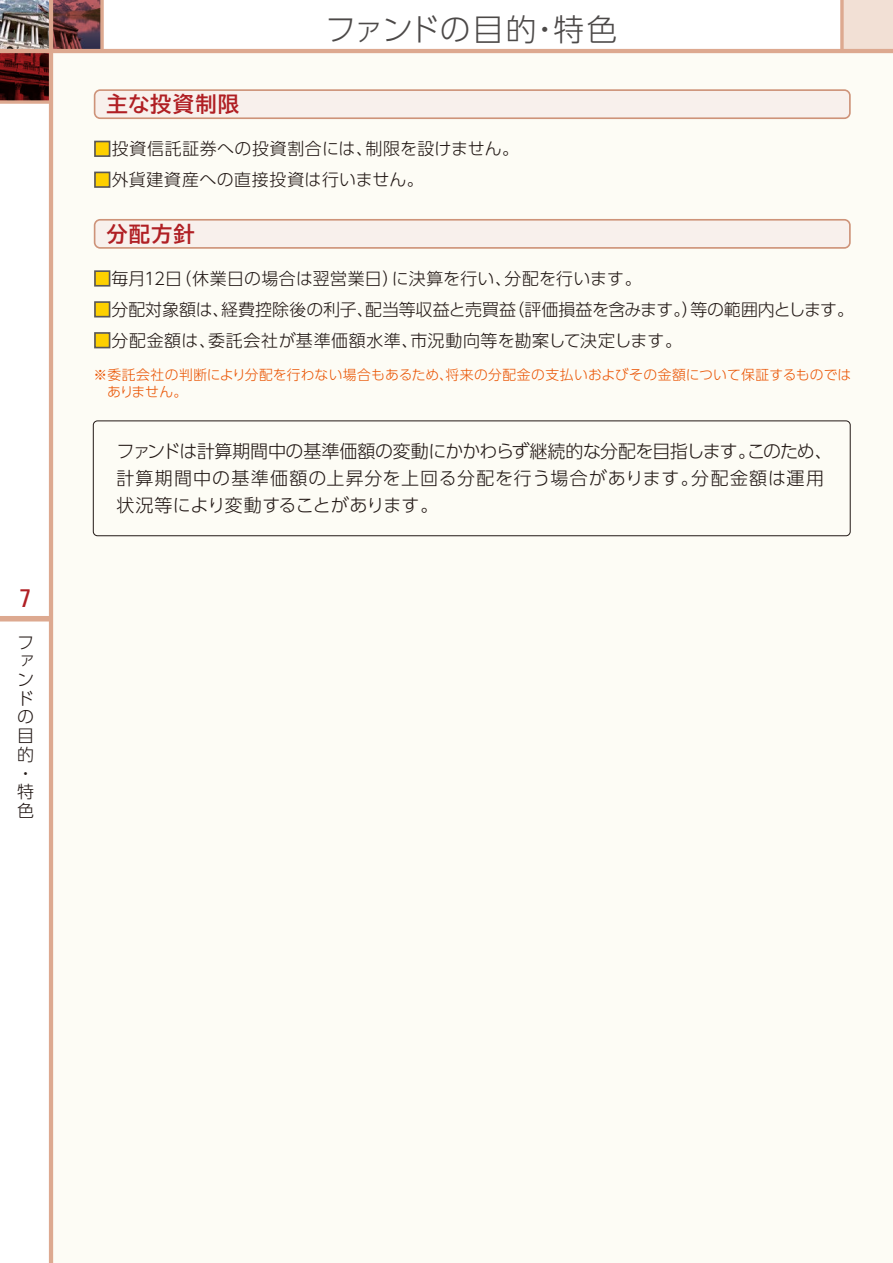
<style>
.page{position:relative;width:893px;height:1263px;background:#fff}
.page>*{position:absolute;margin:0;border:0;box-sizing:border-box;transform-origin:0 0}
.t1{font:300 30.75px "UD Shin Go Pro";letter-spacing:.005em;color:#4c4948}
.t2{font:condensed 25.5px "Univers";color:#b01f24}
.t3{font:700 21.3px "TBUD Go Std";letter-spacing:.05em;color:#b01f24}
.t4{font:300 18px/27px "UD Shin Go Pro";letter-spacing:-.005em;color:#221815}
.t5{font:300 16.95px/18.8px "UD Shin Go Pro";letter-spacing:.01em;color:#221815}
.t6{font:300 16.95px "UD Shin Go Pro";letter-spacing:-.01em;color:#221815}
.t7{font:300 16.95px "UD Shin Go Pro";letter-spacing:.035em;color:#221815}
.t8{font:300 16.95px "UD Shin Go Pro";letter-spacing:.03em;color:#221815}
.t9{font:300 13.8px/17px "UD Shin Go Pro";letter-spacing:.015em;color:#ea5504}
.s1{color:#fdd000}
</style>
<div class="page">
<img style="left:0;top:0;width:49px;height:49px">
<svg style="left:53px;top:0;width:47px;height:49px;background:#6a393f"></svg>
<svg style="left:0;top:53px;width:49px;height:47px;background:#480b0c"></svg>
<div style="left:51px;top:51px;width:842px;height:1212px;background:#fdfcf5"></div>
<div style="left:842px;top:0;width:51px;height:51px;background:#f2e0d5"></div>
<hr style="left:892px;top:0;width:1px;height:51px;background:#eacab9">
<svg style="left:840px;top:0;width:4px;height:49px"></svg>
<div style="left:0;top:616px;width:51px;height:5px;background:#dda990"></div>
<hr style="left:49px;top:0;width:4px;height:1263px;background:#dda990">
<hr style="left:0;top:49px;width:893px;height:4px;background:#dda990">
<svg style="left:0;top:100px;width:49px;height:4px"></svg>
<svg style="left:100px;top:0;width:4px;height:49px"></svg>
<svg style="left:94px;top:89px;width:757px;height:30px"></svg>
<div style="left:94px;top:141px;width:16px;height:16px;border:2px solid #595757"></div>
<div style="left:94px;top:172px;width:16px;height:16px;border:2px solid #595757"></div>
<svg style="left:94px;top:219px;width:757px;height:30px"></svg>
<div style="left:94px;top:270px;width:16px;height:17px;border:2px solid #595757"></div>
<div style="left:94px;top:301px;width:16px;height:16px;border:2px solid #595757"></div>
<div style="left:94px;top:332px;width:16px;height:16px;border:2px solid #595757"></div>
<div style="left:93px;top:421px;width:757px;height:115px;border:1px solid #221815;border-radius:4px"></div>
<h2 class="t2" style="left:20px;top:582px;width:13px">7</h2>
<p class="t5" style="left:17px;top:632px;width:18px">ファンドの目的・特色</p>
<h1 class="t1" style="left:325px;top:4px;width:294px">ファンドの目的・特色</h1>
<p class="t3" style="left:107px;top:87px;width:134px">主な投資制限</p>
<p class="t8" style="left:94px;top:135px;width:427px"><span class="s1">■</span>投資信託証券への投資割合には、制限を設けません。</p>
<p class="t5" style="left:94px;top:170px;width:332px"><span class="s1">■</span>外貨建資産への直接投資は行いません。</p>
<p class="t3" style="left:107px;top:217px;width:90px">分配方針</p>
<p class="t5" style="left:94px;top:268px;width:549px"><span class="s1">■</span>毎月12日（休業日の場合は翌営業日）に決算を行い、分配を行います。</p>
<p class="t6" style="left:94px;top:296px;width:762px"><span class="s1">■</span>分配対象額は、経費控除後の利子、配当等収益と売買益（評価損益を含みます。）等の範囲内とします。</p>
<p class="t7" style="left:94px;top:327px;width:590px"><span class="s1">■</span>分配金額は、委託会社が基準価額水準、市況動向等を勘案して決定します。</p>
<p class="t9" style="left:107px;top:366px;width:745px;text-indent:-14px">※委託会社の判断により分配を行わない場合もあるため、将来の分配金の支払いおよびその金額について保証するものではありません。</p>
<p class="t4" style="left:117px;top:437px;width:718px">ファンドは計算期間中の基準価額の変動にかかわらず継続的な分配を目指します。このため、計算期間中の基準価額の上昇分を上回る分配を行う場合があります。分配金額は運用状況等により変動することがあります。</p>
</div>
